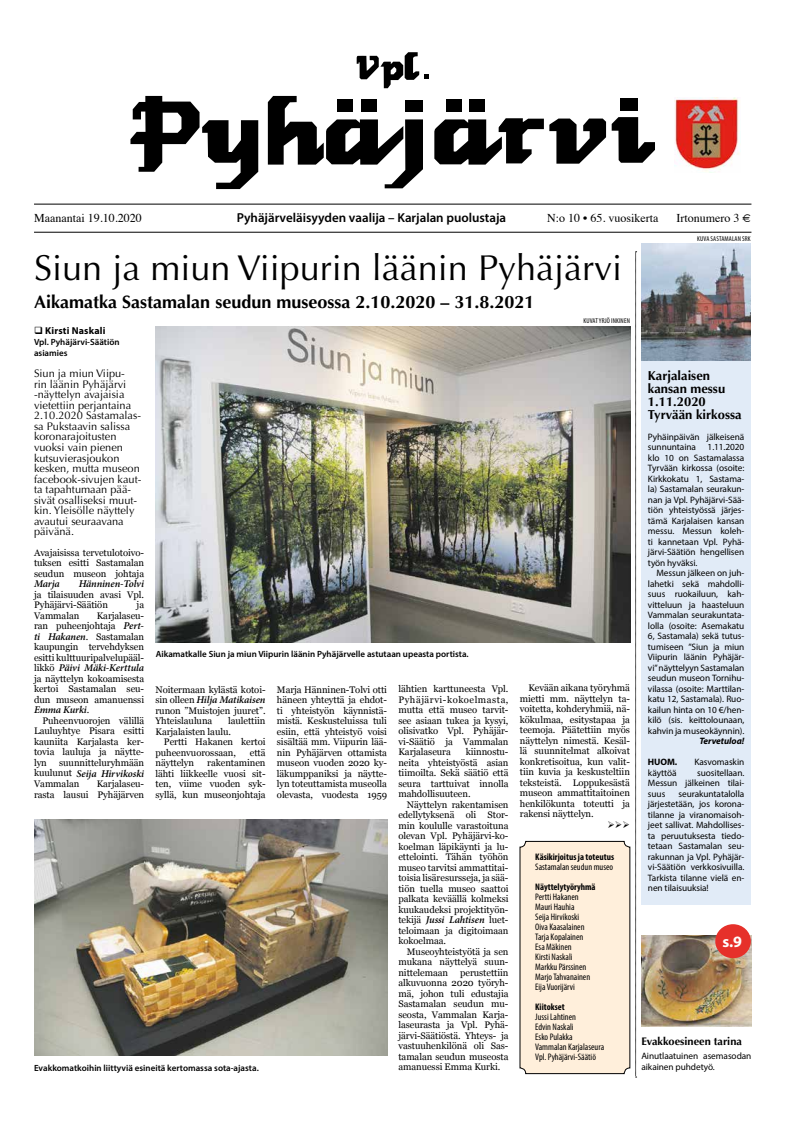
<style>
.page{position:relative;width:794px;height:1134px;background:#fff}
.page>*{position:absolute;margin:0;border:0;box-sizing:border-box;transform-origin:0 0}
.t1{font:36px "Optima";color:#000}
.t2{font:700 18px "Optima";color:#000}
.t3{font:700 15.9px "Myriad Pro";color:#fff}
.t4{font:700 13px/13px "Optima";color:#000}
.t5{font:600 13px "Myriad Pro";color:#000}
.t6{font:12px "Times";color:#000}
.t7{font:11px/10.5px "Optima";color:#000}
.t8{font:700 11px "Optima";color:#000}
.t9{font:italic 600 10.4px "Minion Pro";letter-spacing:-.015em;color:#000}
.t10{font:700 10px "Myriad Pro";letter-spacing:.015em;color:#000}
.t11{font:9.5px/10.5px "Georgia";letter-spacing:-.005em;color:#000;text-align:justify}
.t12{font:condensed 9.5px/10px "Myriad Pro";color:#000}
.t13{font:700 condensed 9.5px "Myriad Pro";color:#000}
.t14{font:9.5px "Wingdings";color:#000}
.t15{font:9.3px/10.5px "Myriad Pro";letter-spacing:-.005em;color:#000;text-align:justify}
.t16{font:italic 700 9.3px "Myriad Pro";letter-spacing:-.005em;color:#000}
.t17{font:700 9.3px "Myriad Pro";color:#000}
.t18{font:600 9px/11px "Myriad Pro";color:#000}
.t19{font:condensed 7px "Myriad Pro";letter-spacing:.02em;color:#000}
.s1{font-family:"Minion Pro";font-weight:600;font-style:italic;font-size:10.4px}
.s2{font-family:"Georgia";font-weight:400;font-style:normal;font-size:9.5px}
</style>
<div class="page">
<hr style="left:34px;top:204px;width:717px;height:1px;background:#000">
<hr style="left:34px;top:232px;width:717px;height:1px;background:#000">
<svg style="left:130px;top:96px;width:128px;height:93px"></svg>
<svg style="left:268px;top:96px;width:155px;height:92px"></svg>
<div style="left:446px;top:99px;width:15px;height:12px;background:#000"></div>
<div style="left:469px;top:99px;width:16px;height:12px;background:#000"></div>
<svg style="left:434px;top:117px;width:221px;height:48px"></svg>
<div style="left:620px;top:98px;width:17px;height:12px;background:#000"></div>
<svg style="left:357px;top:52px;width:72px;height:36px"></svg>
<img style="left:675px;top:97px;width:65px;height:75px">
<div style="left:641px;top:356px;width:110px;height:548px;background:#e1ebf7"></div>
<div style="left:520px;top:841px;width:110px;height:232px;background:#ffefdb;border-radius:6px"></div>
<div style="left:520px;top:841px;width:110px;height:233px;border:1px solid #000;border-radius:6px"></div>
<svg style="left:635px;top:252px;width:1px;height:826px"></svg>
<img style="left:156px;top:326px;width:474px;height:316px">
<img style="left:34px;top:820px;width:353px;height:235px">
<img style="left:641px;top:243px;width:110px;height:118px">
<img style="left:641px;top:935px;width:110px;height:91px">
<div style="left:715px;top:924px;width:36px;height:34px;background:#e6302a;border-radius:50%"></div>
<p class="t6" style="left:34px;top:206px;width:109px">Maanantai 19.10.2020</p>
<h3 class="t5" style="left:237px;top:210px;width:271px">Pyhäjärveläisyyden vaalija – Karjalan puolustaja</h3>
<p class="t6" style="left:547px;top:207px;width:113px">N:o 10 • 65. vuosikerta</p>
<p class="t6" style="left:676px;top:207px;width:76px">Irtonumero 3 €</p>
<h1 class="t1" style="left:34px;top:246px;width:589px">Siun ja miun Viipurin läänin Pyhäjärvi</h1>
<h2 class="t2" style="left:34px;top:291px;width:502px">Aikamatka Sastamalan seudun museossa 2.10.2020 – 31.8.2021</h2>
<p class="t10" style="left:34px;top:325px;width:73px">❑ Kirsti Naskali</p>
<p class="t18" style="left:34px;top:337px;width:87px">Vpl. Pyhäjärvi-Säätiön asiamies</p>
<p class="t7" style="left:34px;top:369px;width:109px">Siun ja miun Viipu-<br>rin läänin Pyhäjärvi -näyttelyn avajaisia vietettiin perjantaina<br>2.10.2020 Sastamalas&shy;sa Pukstaavin salissa koronarajoitusten vuoksi vain pienen kutsuvierasjoukon kesken, mutta museon facebook-sivujen kaut&shy;ta tapahtumaan pää&shy;sivät osalliseksi muut&shy;kin. Yleisölle näyttely avautui seuraavana päivänä.</p>
<p class="t11" style="left:34px;top:547px;width:112px">Avajaisissa tervetulotoivo&shy;tuksen esitti Sastamalan seudun museon johtaja</p>
<p class="t9" style="left:34px;top:577px;width:27px">Marja</p>
<p class="t9" style="left:79px;top:577px;width:67px">Hänninen-Tolvi</p>
<p class="t11" style="left:34px;top:589px;width:112px">ja tilaisuuden avasi Vpl.<br>Pyhäjärvi-Säätiön</p>
<p class="t11" style="left:137px;top:599px;width:9px">ja</p>
<p class="t11" style="left:34px;top:610px;width:112px;text-indent:63px">Karjalaseu&shy;ran puheenjohtaja <span class="s1">Pert&shy;ti Hakanen</span>. Sastamalan kaupungin tervehdyksen esitti kulttuuripalvelupääl-</p>
<p class="t9" style="left:34px;top:661px;width:112px"><span class="s2">likkö</span> Päivi Mäki-Kerttula</p>
<p class="t11" style="left:34px;top:673px;width:112px">ja näyttelyn kokoamisesta kertoi Sastamalan seu&shy;dun museon amanuenssi</p>
<p class="t9" style="left:34px;top:703px;width:57px">Emma Kurki<span class="s2">.</span></p>
<p class="t11" style="left:34px;top:715px;width:112px;text-indent:9px">Puheenvuorojen välillä Lauluyhtye Pisara esitti kauniita Karjalasta ker&shy;tovia lauluja ja näytte&shy;lyn</p>
<p class="t11" style="left:34px;top:610px;width:47px">Vammalan</p>
<p class="t18" style="left:156px;top:648px;width:314px">Aikamatkalle Siun ja miun Viipurin läänin Pyhäjärvelle astutaan upeasta portista.</p>
<p class="t11" style="left:277px;top:684px;width:112px">Marja Hänninen-Tolvi otti häneen yhteyttä ja ehdot&shy;ti yhteistyön käynnistä&shy;mistä. Keskusteluissa tuli esiin, että yhteistyö voisi sisältää mm. Viipurin lää&shy;nin Pyhäjärven ottamista museon vuoden 2020 ky&shy;läkumppaniksi ja näytte&shy;lyn toteuttamista museolla olevasta, vuodesta 1959</p>
<p class="t11" style="left:398px;top:683px;width:112px">lähtien karttuneesta Vpl.<br>Pyhäjärvi-kokoelmasta, mutta että museo tarvit&shy;see asiaan tukea ja kysyi, olisivatko Vpl. Pyhäjär&shy;vi-Säätiö ja Vammalan Karjalaseura</p>
<p class="t11" style="left:155px;top:684px;width:112px">Noitermaan kylästä kotoi-</p>
<p class="t9" style="left:155px;top:692px;width:112px"><span class="s2">sin olleen</span> Hilja Matikaisen</p>
<p class="t11" style="left:155px;top:705px;width:112px">runon ”Muistojen juuret”.<br>Yhteislauluna</p>
<p class="t11" style="left:155px;top:715px;width:112px;text-indent:73px">laulettiin<br>Karjalaisten laulu.</p>
<p class="t11" style="left:155px;top:736px;width:112px;text-indent:9px">Pertti Hakanen kertoi puheenvuorossaan,</p>
<p class="t11" style="left:398px;top:746px;width:112px;text-indent:67px">kiinnostu&shy;neita yhteistyöstä asian tiimoilta. Sekä säätiö että seura tarttuivat innolla mahdollisuuteen.</p>
<p class="t11" style="left:398px;top:799px;width:112px;text-indent:9px">Näyttelyn rakentamisen edellytyksenä oli Stor&shy;min koululle varastoituna olevan Vpl. Pyhäjärvi-ko&shy;koelman läpikäynti ja lu&shy;ettelointi. Tähän työhön museo tarvitsi ammattitai&shy;toisia lisäresursseja, ja sää&shy;tiön tuella museo saattoi palkata keväällä kolmeksi kuukaudeksi projektityön-</p>
<p class="t9" style="left:398px;top:913px;width:112px"><span class="s2">tekijä</span> Jussi Lahtisen <span class="s2">luet-</span></p>
<p class="t11" style="left:398px;top:925px;width:112px">teloimaan ja digitoimaan kokoelmaa.</p>
<p class="t11" style="left:398px;top:946px;width:112px;text-indent:9px">Museoyhteistyötä ja sen mukana näyttelyä suun&shy;nittelemaan</p>
<p class="t11" style="left:250px;top:747px;width:17px">että</p>
<p class="t11" style="left:59px;top:757px;width:86px">suunnitteluryhmään</p>
<p class="t9" style="left:34px;top:766px;width:112px"><span class="s2">kuulunut</span> Seija Hirvikoski</p>
<p class="t11" style="left:34px;top:778px;width:47px">Vammalan</p>
<p class="t11" style="left:155px;top:757px;width:112px;text-indent:52px">rakentaminen lähti liikkeelle vuosi sit&shy;ten, viime vuoden syk&shy;syllä, kun museonjohtaja</p>
<p class="t11" style="left:155px;top:757px;width:40px">näyttelyn</p>
<p class="t11" style="left:34px;top:778px;width:112px;text-align:right">Karjalaseu-<br>rasta lausui Pyhäjärven</p>
<p class="t11" style="left:398px;top:967px;width:112px;text-indent:62px">perustettiin alkuvuonna 2020 työryh&shy;mä, johon tuli edustajia Sastamalan seudun mu&shy;seosta, Vammalan Karja&shy;laseurasta ja Vpl. Pyhä&shy;järvi-Säätiöstä. Yhteys- ja vastuuhenkilönä oli Sas&shy;tamalan seudun museosta amanuessi Emma Kurki.</p>
<p class="t18" style="left:34px;top:1062px;width:226px">Evakkomatkoihin liittyviä esineitä kertomassa sota-ajasta.</p>
<p class="t19" style="left:583px;top:317px;width:48px">KUVAT YRJÖ INKINEN</p>
<p class="t11" style="left:520px;top:682px;width:112px;text-indent:9px">Kevään aikana työryhmä mietti mm. näyttelyn ta&shy;voitetta, kohderyhmiä, nä&shy;kökulmaa, esitystapaa ja teemoja. Päätettiin myös näyttelyn nimestä. Kesäl&shy;lä suunnitelmat alkoivat konkretisoitua, kun valit&shy;tiin kuvia ja keskusteltiin teksteistä. Loppukesästä museon ammattitaitoinen henkilökunta toteutti ja rakensi näyttelyn.</p>
<p class="t14" style="left:607px;top:819px;width:24px">➢➢➢</p>
<p class="t13" style="left:535px;top:851px;width:80px">Käsikirjoitus ja toteutus</p>
<p class="t12" style="left:535px;top:861px;width:79px">Sastamalan seudun museo</p>
<p class="t13" style="left:535px;top:881px;width:62px">Näyttelytyöryhmä</p>
<p class="t12" style="left:535px;top:891px;width:57px">Pertti Hakanen<br>Mauri Hauhia<br>Seija Hirvikoski<br>Oiva Kaasalainen<br>Tarja Kopalainen<br>Esa Mäkinen<br>Kirsti Naskali<br>Markku Pärssinen<br>Marjo Tahvanainen<br>Eija Vuorijärvi</p>
<p class="t13" style="left:535px;top:1001px;width:31px">Kiitokset</p>
<p class="t12" style="left:535px;top:1011px;width:70px">Jussi Lahtinen<br>Edvin Naskali<br>Esko Pulakka<br>Vammalan Karjalaseura<br>Vpl. Pyhäjärvi-Säätiö</p>
<p class="t19" style="left:697px;top:234px;width:55px">KUVA SASTAMALAN SRK</p>
<h3 class="t4" style="left:648px;top:369px;width:95px">Karjalaisen kansan messu<br>1.11.2020<br>Tyrvään kirkossa</h3>
<p class="t15" style="left:648px;top:431px;width:98px">Pyhäinpäivän jälkeisenä sunnuntaina 1.11.2020 klo 10 on Sastamalassa Tyrvään kirkossa (osoite:<br>Kirkkokatu 1, Sastama&shy;la) Sastamalan seurakun&shy;nan ja Vpl. Pyhäjärvi-Sää&shy;tiön yhteistyössä järjes&shy;tämä Karjalaisen kansan messu. Messun koleh&shy;ti kannetaan Vpl. Pyhä&shy;järvi-Säätiön hengellisen työn hyväksi.</p>
<p class="t15" style="left:648px;top:568px;width:98px;text-indent:9px">Messun jälkeen on juh&shy;lahetki sekä mahdolli&shy;suus ruokailuun, kah&shy;vitteluun ja haasteluun Vammalan seurakuntata&shy;lolla (osoite: Asemakatu 6, Sastamala) sekä tutus&shy;tumiseen ”Siun ja miun Viipurin läänin Pyhäjär&shy;vi” näyttelyyn Sastamalan seudun museon Tornihu&shy;vilassa (osoite: Marttilan&shy;katu 12, Sastamala). Ruo&shy;kailun hinta on 10 €/hen&shy;kilö (sis. keittolounaan, kahvin ja museokäynnin).</p>
<p class="t16" style="left:699px;top:735px;width:46px">Tervetuloa!</p>
<p class="t17" style="left:648px;top:756px;width:31px">HUOM.</p>
<p class="t15" style="left:694px;top:757px;width:51px">Kasvomaskin</p>
<p class="t15" style="left:648px;top:767px;width:30px">käyttöä</p>
<p class="t15" style="left:648px;top:767px;width:98px;text-indent:49px">suositellaan.<br>Messun jälkeinen tilai&shy;suus</p>
<p class="t15" style="left:648px;top:788px;width:98px;text-indent:31px">seurakuntatalolla järjestetään, jos korona&shy;tilanne ja viranomaisoh&shy;jeet sallivat. Mahdollises&shy;ta peruutuksesta tiedo&shy;tetaan Sastamalan seu&shy;rakunnan ja Vpl. Pyhäjär&shy;vi-Säätiön verkkosivuilla.<br>Tarkista tilanne vielä en&shy;nen tilaisuuksia!</p>
<h3 class="t3" style="left:722px;top:931px;width:21px">s.9</h3>
<p class="t8" style="left:641px;top:1035px;width:102px">Evakkoesineen tarina</p>
<p class="t15" style="left:641px;top:1051px;width:112px">Ainutlaatuinen asemasodan aikainen puhdetyö.</p>
</div>
